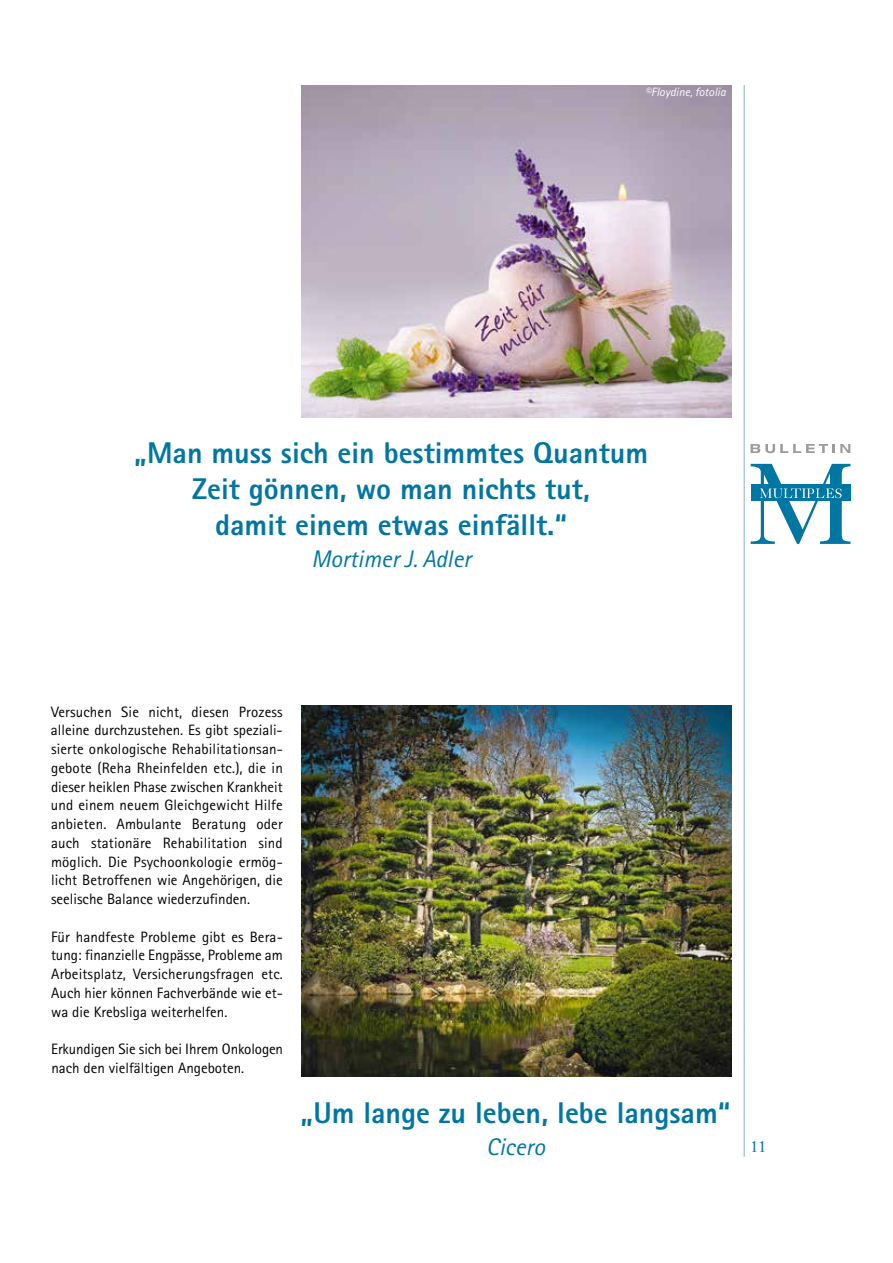
<style>
.page{position:relative;width:893px;height:1263px;background:#fff}
.page>*{position:absolute;margin:0;border:0;box-sizing:border-box;transform-origin:0 0}
.t1{font:800 30px/36px "Rotis Sans Serif";color:#0076a2;text-align:center}
.t2{font:italic 24px "Rotis Sans Serif";color:#0076a2}
.t3{font:16.5px "Caslon 540 LT Std";color:#0076a2;scale:.96 1}
.t4{font:15px/18.8px "Rotis Sans Serif";color:#000;text-align:justify}
.t5{font:italic 12px "Rotis Sans Serif";color:#fff}
</style>
<div class="page">
<hr style="left:744px;top:85px;width:1px;height:1072px;background:#84b4cf">
<svg style="left:750px;top:444px;width:100px;height:9px"></svg>
<svg style="left:751px;top:464px;width:99px;height:80px"></svg>
<img style="left:302px;top:705px;width:429px;height:371px">
<img style="left:302px;top:85px;width:429px;height:333px">
<p class="t5" style="left:645px;top:85px;width:82px">©Floydine, fotolia</p>
<h1 class="t1" style="left:134px;top:435px;width:515px">„Man muss sich ein bestimmtes Quantum<br>Zeit gönnen, wo man nichts tut,<br>damit einem etwas einfällt.“</h1>
<h2 class="t2" style="left:311px;top:545px;width:163px">Mortimer J. Adler</h2>
<p class="t4" style="left:51px;top:702px;width:233px">Versuchen Sie nicht, diesen Prozess alleine durchzustehen. Es gibt speziali&shy;sierte onkologische Rehabilitationsan&shy;gebote (Reha Rheinfelden etc.), die in dieser heiklen Phase zwischen Krankheit und einem neuem Gleichgewicht Hilfe anbieten. Ambulante Beratung oder auch stationäre Rehabilitation sind möglich. Die Psychoonkologie ermög&shy;licht Betroffenen wie Angehörigen, die seelische Balance wiederzufinden.</p>
<p class="t4" style="left:51px;top:927px;width:233px">Für handfeste Probleme gibt es Bera&shy;tung: finanzielle Engpässe, Probleme am Arbeitsplatz, Versicherungsfragen etc.<br>Auch hier können Fachverbände wie et&shy;wa die Krebsliga weiterhelfen.</p>
<p class="t4" style="left:51px;top:1039px;width:233px">Erkundigen Sie sich bei Ihrem Onkologen nach den vielfältigen Angeboten.</p>
<h1 class="t1" style="left:301px;top:1094px;width:431px">„Um lange zu leben, lebe langsam“</h1>
<h2 class="t2" style="left:486px;top:1132px;width:60px">Cicero</h2>
<p class="t3" style="left:750px;top:1136px;width:18px">11</p>
</div>
